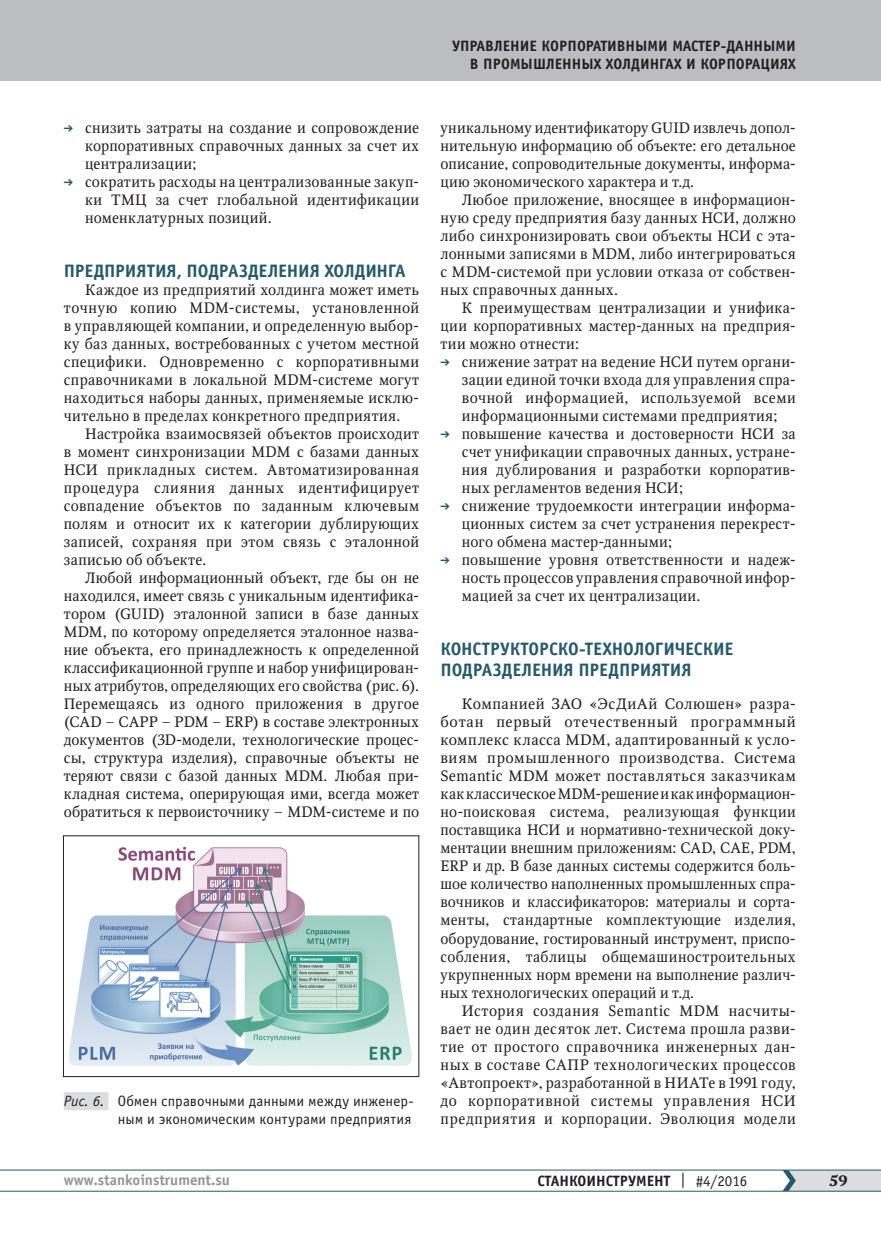
<style>
.page{position:relative;width:881px;height:1234px;background:#fff}
.page>*{position:absolute;margin:0;border:0;box-sizing:border-box;transform-origin:0 0}
.t1{font:700 18px/21px "Officina Sans C";letter-spacing:-.01em;color:#255a6e}
.t2{font:15px/18px "Octava";letter-spacing:.025em;color:#231f20;text-align:justify}
.t3{font:700 15px/18px "Officina Sans C";color:#231f20;text-align:right}
.t4{font:15px/18px "Officina Sans C";letter-spacing:.005em;color:#231f20;text-align:right}
.t5{font:700 15px "Officina Sans C";color:#939598}
.t6{font:700 15px "Octava";color:#231f20}
.s1{color:#255a6e}
.s2{font-style:italic}
.s3{font-weight:400}
</style>
<div class="page">
<hr style="left:0;top:1190px;width:880px;height:1px;background:#255a6e">
<hr style="left:0;top:1169px;width:880px;height:1px;background:#255a6e">
<svg style="left:782px;top:1169px;width:98px;height:21px;background:#cbd1d5"></svg>
<div style="left:0;top:0;width:880px;height:81px;background:#bcbdc0"></div>
<img style="left:68px;top:846px;width:344px;height:220px">
<div style="left:64px;top:1091px;width:44px;height:18px;background:#dcdddf"></div>
<p class="t2" style="left:85px;top:119px;width:335px;text-indent:-21px"><span class="s1">➔</span> снизить затраты на создание и сопровождение корпоративных справочных данных за счет их централизации;</p>
<p class="t2" style="left:85px;top:173px;width:335px;text-indent:-21px"><span class="s1">➔</span> сократить расходы на централизованные закуп&shy;ки ТМЦ за счет глобальной идентификации номенклатурных позиций.</p>
<p class="t1" style="left:64px;top:261px;width:343px">ПРЕДПРИЯТИЯ, ПОДРАЗДЕЛЕНИЯ ХОЛДИНГА</p>
<p class="t2" style="left:64px;top:281px;width:357px;text-indent:21px">Каждое из предприятий холдинга может иметь точную копию MDM-системы, установленной в управляющей компании, и определенную выбор&shy;ку баз данных, востребованных с учетом местной специфики. Одновременно с корпоративными справочниками в локальной MDM-системе могут находиться наборы данных, применяемые исклю&shy;чительно в пределах конкретного предприятия.</p>
<p class="t2" style="left:64px;top:425px;width:357px;text-indent:21px">Настройка взаимосвязей объектов происходит в момент синхронизации MDM с базами данных НСИ прикладных систем. Автоматизированная процедура слияния данных идентифицирует совпадение объектов по заданным ключевым полям и относит их к категории дублирующих записей, сохраняя при этом связь с эталонной записью об объекте.</p>
<p class="t2" style="left:64px;top:569px;width:357px;text-indent:21px">Любой информационный объект, где бы он не находился, имеет связь с уникальным идентифика&shy;тором (GUID) эталонной записи в базе данных MDM, по которому определяется эталонное назва&shy;ние объекта, его принадлежность к определенной классификационной группе и набор унифицирован&shy;ных атрибутов, определяющих его свойства (рис. 6).<br>Перемещаясь из одного приложения в другое (CAD – CAPP – PDM – ERP) в составе электронных документов (3D-модели, технологические процес&shy;сы, структура изделия), справочные объекты не теряют связи с базой данных MDM. Любая при&shy;кладная система, оперирующая ими, всегда может обратиться к первоисточнику – MDM-системе и по</p>
<p class="t4" style="left:64px;top:1091px;width:351px"><span class="s2">Рис. 6.</span> Обмен справочными данными между инженер&shy;ным и экономическим контурами предприятия</p>
<p class="t3" style="left:452px;top:37px;width:345px">УПРАВЛЕНИЕ КОРПОРАТИВНЫМИ МАСТЕР-ДАННЫМИ<br>В ПРОМЫШЛЕННЫХ ХОЛДИНГАХ И КОРПОРАЦИЯХ</p>
<p class="t2" style="left:440px;top:119px;width:357px">уникальному идентификатору GUID извлечь допол&shy;нительную информацию об объекте: его детальное описание, сопроводительные документы, информа&shy;цию экономического характера и т.д.</p>
<p class="t2" style="left:440px;top:191px;width:357px;text-indent:21px">Любое приложение, вносящее в информацион&shy;ную среду предприятия базу данных НСИ, должно либо синхронизировать свои объекты НСИ с эта&shy;лонными записями в MDM, либо интегрироваться с MDM-системой при условии отказа от собствен&shy;ных справочных данных.</p>
<p class="t2" style="left:440px;top:299px;width:357px;text-indent:21px">К преимуществам централизации и унифика&shy;ции корпоративных мастер-данных на предприя&shy;тии можно отнести:</p>
<p class="t2" style="left:461px;top:353px;width:335px;text-indent:-21px"><span class="s1">➔</span> снижение затрат на ведение НСИ путем органи&shy;зации единой точки входа для управления спра&shy;вочной информацией, используемой всеми информационными системами предприятия;</p>
<p class="t2" style="left:461px;top:425px;width:335px;text-indent:-21px"><span class="s1">➔</span> повышение качества и достоверности НСИ за счет унификации справочных данных, устране&shy;ния дублирования и разработки корпоратив&shy;ных регламентов ведения НСИ;</p>
<p class="t2" style="left:461px;top:497px;width:335px;text-indent:-21px"><span class="s1">➔</span> снижение трудоемкости интеграции информа&shy;ционных систем за счет устранения перекрест&shy;ного обмена мастер-данными;</p>
<p class="t2" style="left:461px;top:551px;width:335px;text-indent:-21px"><span class="s1">➔</span> повышение уровня ответственности и надеж&shy;ность процессов управления справочной инфор&shy;мацией за счет их централизации.</p>
<p class="t1" style="left:440px;top:639px;width:294px">КОНСТРУКТОРСКО-ТЕХНОЛОГИЧЕСКИЕ<br>ПОДРАЗДЕЛЕНИЯ ПРЕДПРИЯТИЯ</p>
<p class="t2" style="left:440px;top:695px;width:357px;text-align:left;text-indent:21px">Компанией ЗАО «ЭсДиАй Солюшен» разра&shy;ботан первый отечественный программный комплекс класса MDM, адаптированный к усло&shy;виям промышленного производства. Система Semantic MDM может поставляться заказчикам как классическое MDM-решение и как информацион&shy;но-поисковая система, реализующая функции поставщика НСИ и нормативно-технической доку&shy;ментации внешним приложениям: CAD, CAE, PDM, ERP и др. В базе данных системы содержится боль&shy;шое количество наполненных промышленных спра&shy;вочников и классификаторов: материалы и сорта&shy;менты, стандартные комплектующие изделия, оборудование, гостированный инструмент, приспо&shy;собления, таблицы общемашиностроительных укрупненных норм времени на выполнение различ&shy;ных технологических операций и т.д.</p>
<p class="t2" style="left:440px;top:1001px;width:357px;text-align:left;text-indent:21px">История создания Semantic MDM насчиты&shy;вает не один десяток лет. Система прошла разви&shy;тие от простого справочника инженерных дан&shy;ных в составе САПР технологических процессов «Автопроект», разработанной в НИАТе в 1991 году, до корпоративной системы управления НСИ предприятия и корпорации. Эволюция модели</p>
<p class="t5" style="left:64px;top:1171px;width:168px">www.stankoinstrument.su</p>
<p class="t3" style="left:537px;top:1171px;width:211px">СТАНКОИНСТРУМЕНТ <span class="s3">| #4/2016</span></p>
<p class="t6" style="left:828px;top:1170px;width:20px">59</p>
</div>
